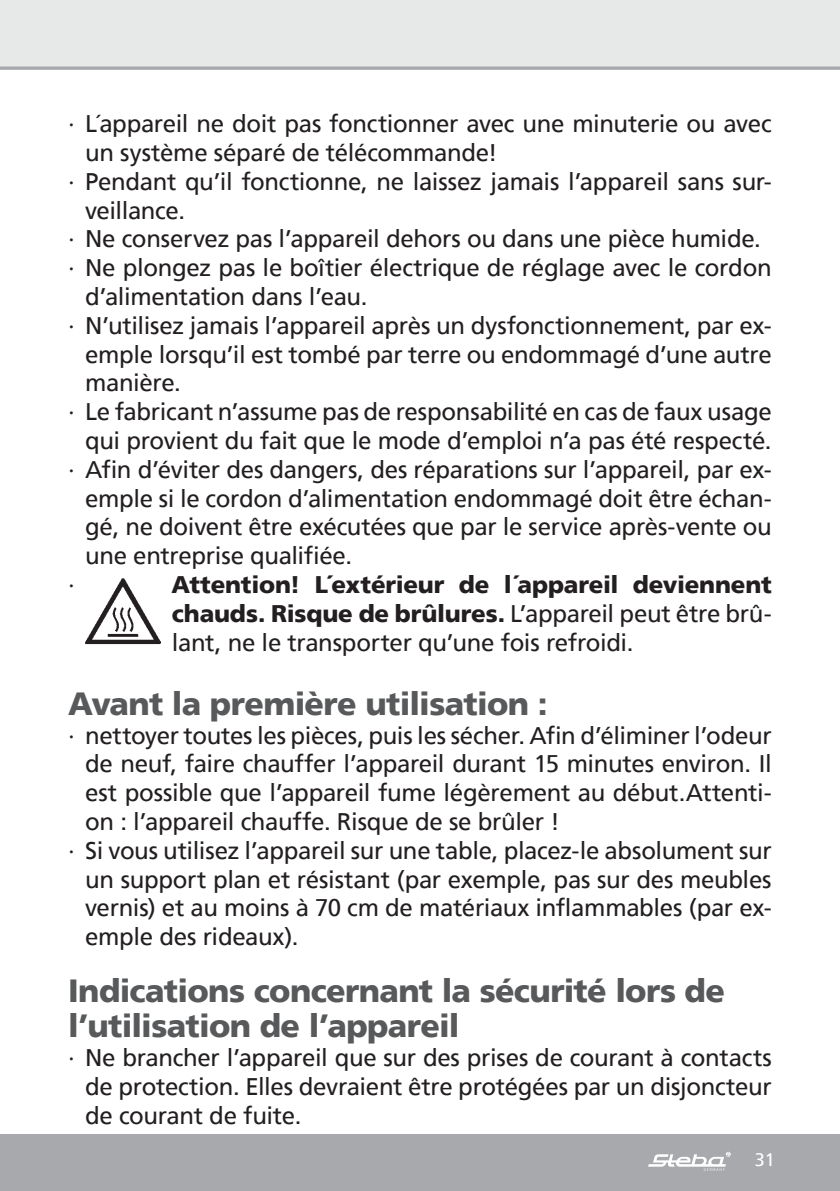
<style>
.page{position:relative;width:840px;height:1191px;background:#fff}
.page>*{position:absolute;margin:0;border:0;box-sizing:border-box;transform-origin:0 0}
.t1{font:900 32px/35.2px "Frutiger";letter-spacing:-.02em;color:#58595b}
.t2{font:24px/28.8px "Frutiger";letter-spacing:-.015em;color:#231f20;text-align:justify}
.t3{font:900 24px/28.8px "Frutiger";letter-spacing:-.01em;color:#231f20;text-align:justify}
.t4{font:18px "Frutiger";color:#fff}
.s1{font-weight:400}
</style>
<div class="page">
<div style="left:0;top:0;width:839px;height:68px;background:#e7e8e8"></div>
<div style="left:0;top:1134px;width:839px;height:57px;background:#a7a9ac"></div>
<svg style="left:648px;top:1151px;width:82px;height:19px"></svg>
<svg style="left:0;top:66px;width:839px;height:4px;fill:#afb1b3"></svg>
<img style="left:85px;top:578px;width:75px;height:67px">
<p class="t2" style="left:68px;top:109px;width:704px">∙ L´appareil ne doit pas fonctionner avec une minuterie ou avec</p>
<p class="t2" style="left:85px;top:138px;width:413px">un système séparé de télécommande!</p>
<p class="t2" style="left:68px;top:167px;width:705px">∙ Pendant qu’il fonctionne, ne laissez jamais l’appareil sans sur-</p>
<p class="t2" style="left:85px;top:196px;width:101px">veillance.</p>
<p class="t2" style="left:68px;top:224px;width:694px">∙ Ne conservez pas l’appareil dehors ou dans une pièce humide.</p>
<p class="t2" style="left:68px;top:253px;width:704px">∙ Ne plongez pas le boîtier électrique de réglage avec le cordon</p>
<p class="t2" style="left:85px;top:282px;width:284px">d’alimentation dans l’eau.</p>
<p class="t2" style="left:68px;top:311px;width:705px">∙ N’utilisez jamais l’appareil après un dysfonctionnement, par ex-</p>
<p class="t2" style="left:85px;top:340px;width:687px">emple lorsqu’il est tombé par terre ou endommagé d’une autre</p>
<p class="t2" style="left:85px;top:368px;width:97px">manière.</p>
<p class="t2" style="left:68px;top:397px;width:704px">∙ Le fabricant n’assume pas de responsabilité en cas de faux usage</p>
<p class="t2" style="left:85px;top:426px;width:687px">qui provient du fait que le mode d’emploi n’a pas été respecté.</p>
<p class="t2" style="left:68px;top:455px;width:705px">∙ Afin d’éviter des dangers, des réparations sur l’appareil, par ex-</p>
<p class="t2" style="left:85px;top:484px;width:687px">emple si le cordon d’alimentation endommagé doit être échan-</p>
<p class="t2" style="left:85px;top:512px;width:687px">gé, ne doivent être exécutées que par le service après-vente ou</p>
<p class="t2" style="left:85px;top:541px;width:268px">une entreprise qualifiée.</p>
<p class="t2" style="left:68px;top:570px;width:8px">∙</p>
<p class="t3" style="left:171px;top:570px;width:601px">Attention! L´extérieur de l´appareil deviennent chauds. Risque de brûlures. <span class="s1">L’appareil peut être brû&shy;lant, ne le transporter qu’une fois refroidi.</span></p>
<h1 class="t1" style="left:68px;top:685px;width:480px">Avant la première utilisation :</h1>
<p class="t2" style="left:68px;top:720px;width:704px">∙ nettoyer toutes les pièces, puis les sécher. Afin d’éliminer l’odeur</p>
<p class="t2" style="left:85px;top:749px;width:687px">de neuf, faire chauffer l’appareil durant 15 minutes environ. Il</p>
<p class="t2" style="left:85px;top:778px;width:687px">est possible que l’appareil fume légèrement au début.Attenti-</p>
<p class="t2" style="left:85px;top:807px;width:476px">on : l’appareil chauffe. Risque de se brûler !</p>
<p class="t2" style="left:68px;top:836px;width:704px">∙ Si vous utilisez l’appareil sur une table, placez-le absolument sur</p>
<p class="t2" style="left:85px;top:864px;width:687px">un support plan et résistant (par exemple, pas sur des meubles</p>
<p class="t2" style="left:85px;top:893px;width:687px">vernis) et au moins à 70 cm de matériaux inflammables (par ex-</p>
<p class="t2" style="left:85px;top:922px;width:215px">emple des rideaux).</p>
<h1 class="t1" style="left:68px;top:972px;width:658px">Indications concernant la sécurité lors de l’utilisation de l’appareil</h1>
<p class="t2" style="left:85px;top:1043px;width:687px;text-indent:-17px">∙ Ne brancher l’appareil que sur des prises de courant à contacts de protection. Elles devraient être protégées par un disjoncteur de courant de fuite.</p>
<p class="t4" style="left:754px;top:1149px;width:22px">31</p>
</div>
